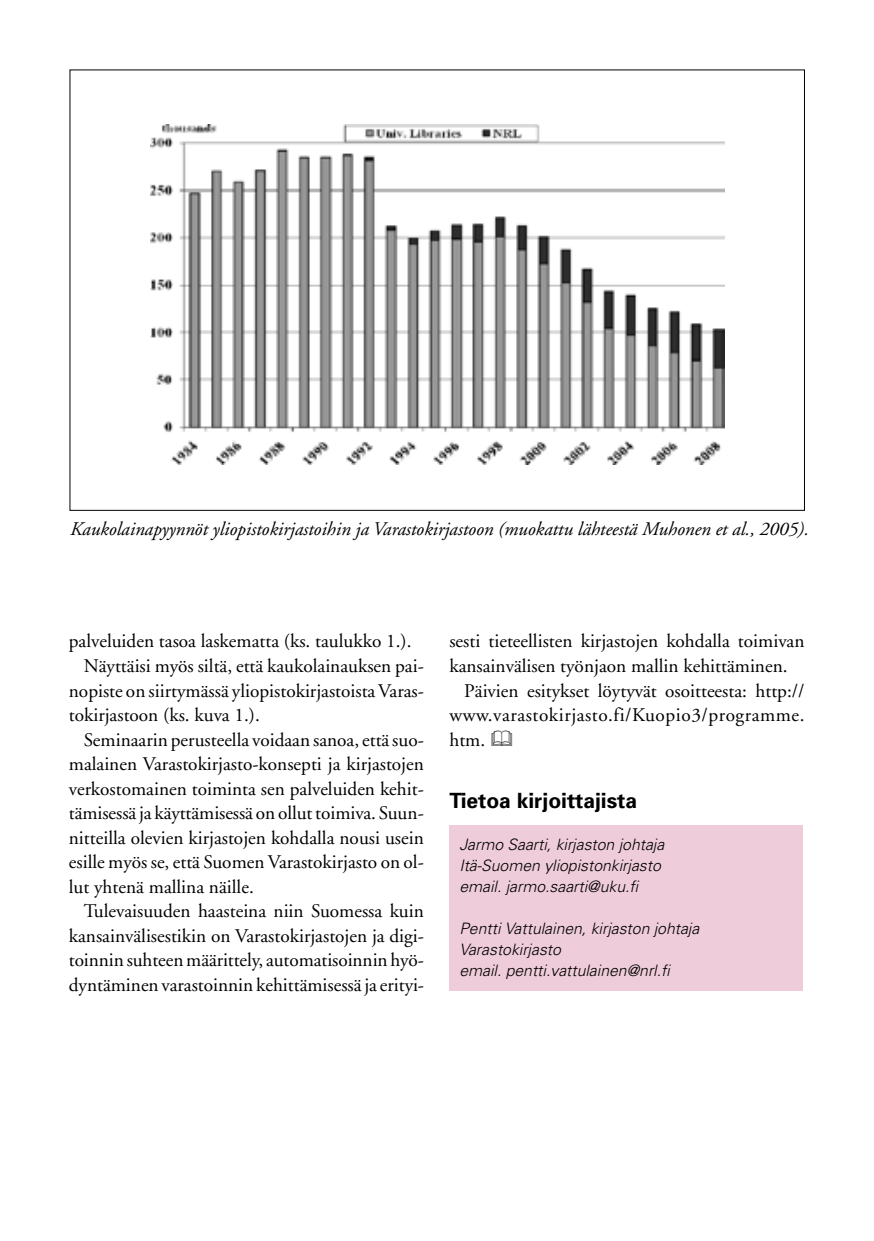
<style>
.page{position:relative;width:874px;height:1241px;background:#fff}
.page>*{position:absolute;margin:0;border:0;box-sizing:border-box;transform-origin:0 0}
.t1{font:700 21px "Univers";color:#000}
.t2{font:19.25px "Adobe Garamond";color:#000}
.t3{font:italic 19.25px "Adobe Garamond";letter-spacing:-.005em;color:#000}
.t4{font:19.25px "Adobe Garamond";letter-spacing:.03em;color:#000}
.t5{font:italic 300 15.75px/21px "Univers";color:#000}
</style>
<div class="page">
<img style="left:150px;top:124px;width:574px;height:341px">
<div style="left:449px;top:825px;width:353px;height:165px;background:#efccd9"></div>
<p class="t3" style="left:69px;top:518px;width:739px">Kaukolainapyynnöt yliopistokirjastoihin ja Varastokirjastoon (muokattu lähteestä Muhonen et al., 2005).</p>
<p class="t2" style="left:69px;top:631px;width:344px">palveluiden tasoa laskematta (ks. taulukko 1.).</p>
<p class="t2" style="left:84px;top:655px;width:341px">Näyttäisi myös siltä, että kaukolainauksen pai-</p>
<p class="t2" style="left:69px;top:680px;width:356px">nopiste on siirtymässä yliopistokirjastoista Varas-</p>
<p class="t2" style="left:69px;top:704px;width:192px">tokirjastoon (ks. kuva 1.).</p>
<p class="t2" style="left:84px;top:729px;width:341px">Seminaarin perusteella voidaan sanoa, että suo-</p>
<p class="t2" style="left:69px;top:753px;width:356px">malainen Varastokirjasto-konsepti ja kirjastojen</p>
<p class="t2" style="left:69px;top:778px;width:356px">verkostomainen toiminta sen palveluiden kehit-</p>
<p class="t2" style="left:69px;top:802px;width:356px">tämisessä ja käyttämisessä on ollut toimiva. Suun-</p>
<p class="t2" style="left:69px;top:827px;width:356px">nitteilla olevien kirjastojen kohdalla nousi usein</p>
<p class="t2" style="left:69px;top:851px;width:356px">esille myös se, että Suomen Varastokirjasto on ol-</p>
<p class="t2" style="left:69px;top:876px;width:186px">lut yhtenä mallina näille.</p>
<p class="t2" style="left:84px;top:900px;width:341px">Tulevaisuuden haasteina niin Suomessa kuin</p>
<p class="t2" style="left:69px;top:925px;width:356px">kansainvälisestikin on Varastokirjastojen ja digi-</p>
<p class="t2" style="left:69px;top:949px;width:356px">toinnin suhteen määrittely, automatisoinnin hyö-</p>
<p class="t2" style="left:69px;top:974px;width:356px">dyntäminen varastoinnin kehittämisessä ja erityi-</p>
<p class="t2" style="left:449px;top:631px;width:356px">sesti tieteellisten kirjastojen kohdalla toimivan</p>
<p class="t2" style="left:449px;top:655px;width:339px">kansainvälisen työnjaon mallin kehittäminen.</p>
<p class="t2" style="left:464px;top:680px;width:341px">Päivien esitykset löytyvät osoitteesta: http://</p>
<p class="t4" style="left:449px;top:704px;width:356px">www.varastokirjasto.fi/Kuopio3/programme.</p>
<p class="t2" style="left:449px;top:729px;width:37px">htm.</p>
<p class="t1" style="left:449px;top:787px;width:189px">Tietoa kirjoittajista</p>
<p class="t5" style="left:459px;top:833px;width:206px">Jarmo Saarti, kirjaston johtaja<br>Itä-Suomen yliopistonkirjasto email. jarmo.saarti@uku.fi</p>
<p class="t5" style="left:459px;top:917px;width:241px">Pentti Vattulainen, kirjaston johtaja<br>Varastokirjasto<br>email. pentti.vattulainen@nrl.fi</p>
</div>
